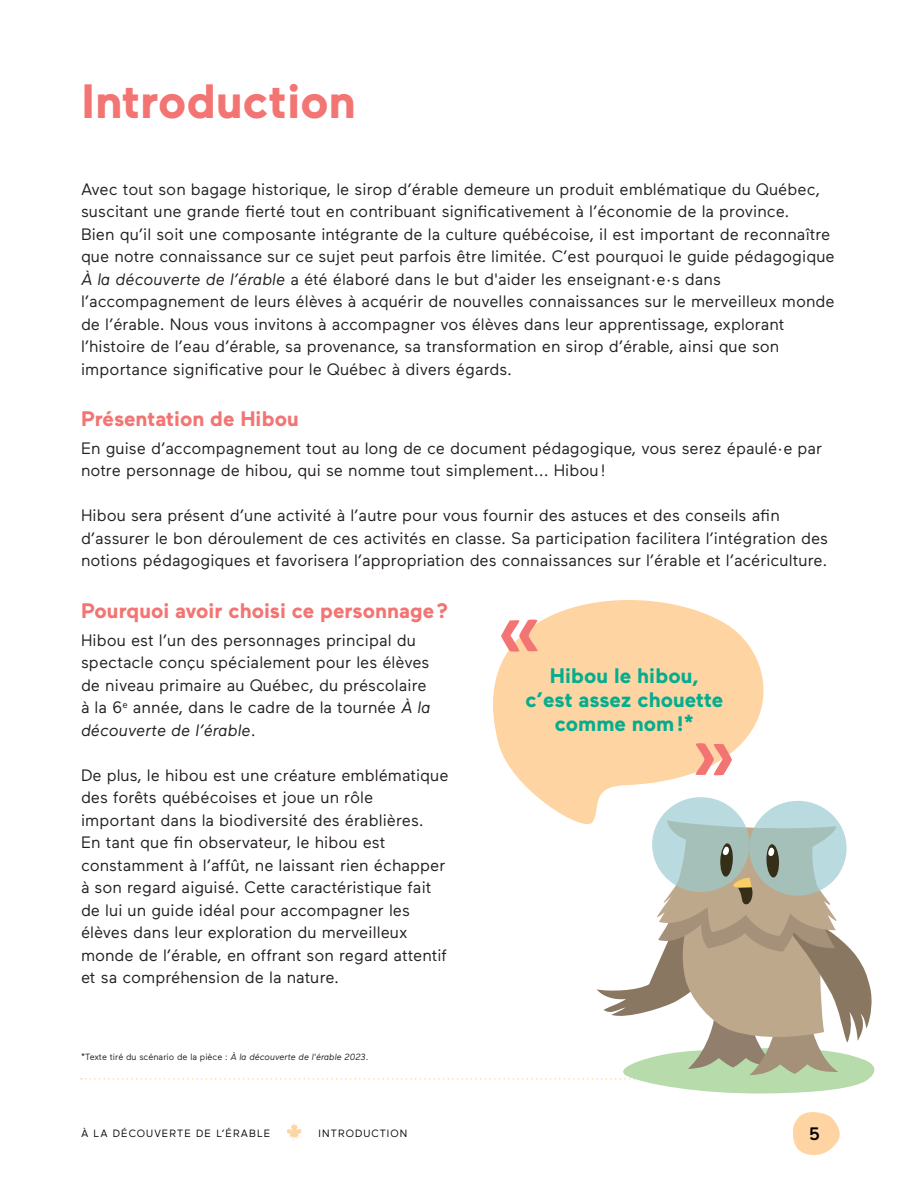
<style>
.page{position:relative;width:918px;height:1188px;background:#fff}
.page>*{position:absolute;margin:0;border:0;box-sizing:border-box;transform-origin:0 0}
.t1{font:700 48px "Maax";color:#f27573}
.t2{font:700 21px "Maax";color:#f27573}
.t3{font:700 21px/24px "Maax";color:#05ad8f;text-align:center}
.t4{font:500 18px "Maax";color:#000}
.t5{font:16.5px/22.5px "Maax";color:#241f21}
.t6{font:10.5px "Maax";letter-spacing:.1em;color:#000}
.t7{font:9px "Maax";color:#241f21}
.s1{font-style:italic}
</style>
<div class="page">
<svg style="left:793px;top:1112px;width:47px;height:43px"></svg>
<svg style="left:287px;top:1124px;width:15px;height:17px"></svg>
<svg style="left:81px;top:800px;width:794px;height:294px"></svg>
<svg style="left:458px;top:600px;width:330px;height:234px;fill:#ffd4a3"></svg>
<svg style="left:501px;top:619px;width:38px;height:33px"></svg>
<svg style="left:694px;top:743px;width:38px;height:33px"></svg>
<h1 class="t1" style="left:81px;top:76px;width:276px">Introduction</h1>
<p class="t5" style="left:81px;top:178px;width:755px">Avec tout son bagage historique, le sirop d’érable demeure un produit emblématique du Québec, suscitant une grande fierté tout en contribuant significativement à l’économie de la province.<br>Bien qu’il soit une composante intégrante de la culture québécoise, il est important de reconnaître que notre connaissance sur ce sujet peut parfois être limitée. C’est pourquoi le guide pédagogique <span class="s1">À la découverte de l’érable</span> a été élaboré dans le but d'aider les enseignant·e·s dans l’accompagnement de leurs élèves à acquérir de nouvelles connaissances sur le merveilleux monde de l’érable. Nous vous invitons à accompagner vos élèves dans leur apprentissage, explorant l’histoire de l’eau d’érable, sa provenance, sa transformation en sirop d’érable, ainsi que son importance significative pour le Québec à divers égards.</p>
<p class="t2" style="left:81px;top:407px;width:219px">Présentation de Hibou</p>
<p class="t5" style="left:81px;top:437px;width:743px">En guise d’accompagnement tout au long de ce document pédagogique, vous serez épaulé·e par notre personnage de hibou, qui se nomme tout simplement... Hibou!</p>
<p class="t5" style="left:81px;top:504px;width:749px">Hibou sera présent d’une activité à l’autre pour vous fournir des astuces et des conseils afin d’assurer le bon déroulement de ces activités en classe. Sa participation facilitera l’intégration des notions pédagogiques et favorisera l’appropriation des connaissances sur l’érable et l’acériculture.</p>
<p class="t2" style="left:81px;top:599px;width:369px">Pourquoi avoir choisi ce personnage?</p>
<p class="t5" style="left:81px;top:629px;width:351px">Hibou est l’un des personnages principal du spectacle conçu spécialement pour les élèves de niveau primaire au Québec, du préscolaire à la 6<sup>e</sup> année, dans le cadre de la tournée <span class="s1">À la découverte de l’érable</span>.</p>
<p class="t5" style="left:81px;top:764px;width:369px">De plus, le hibou est une créature emblématique des forêts québécoises et joue un rôle important dans la biodiversité des érablières.<br>En tant que fin observateur, le hibou est constamment à l’affût, ne laissant rien échapper à son regard aiguisé. Cette caractéristique fait de lui un guide idéal pour accompagner les élèves dans leur exploration du merveilleux monde de l’érable, en offrant son regard attentif et sa compréhension de la nature.</p>
<p class="t7" style="left:81px;top:1052px;width:289px">*Texte tiré du scénario de la pièce : <span class="s1">À la découverte de l'érable 2023</span>.</p>
<p class="t3" style="left:525px;top:664px;width:199px">Hibou le hibou, c’est assez chouette comme nom!*</p>
<p class="t6" style="left:81px;top:1127px;width:191px">À LA DÉCOUVERTE DE L’ÉRABLE</p>
<p class="t6" style="left:319px;top:1127px;width:90px">INTRODUCTION</p>
<p class="t4" style="left:809px;top:1124px;width:12px">5</p>
</div>
